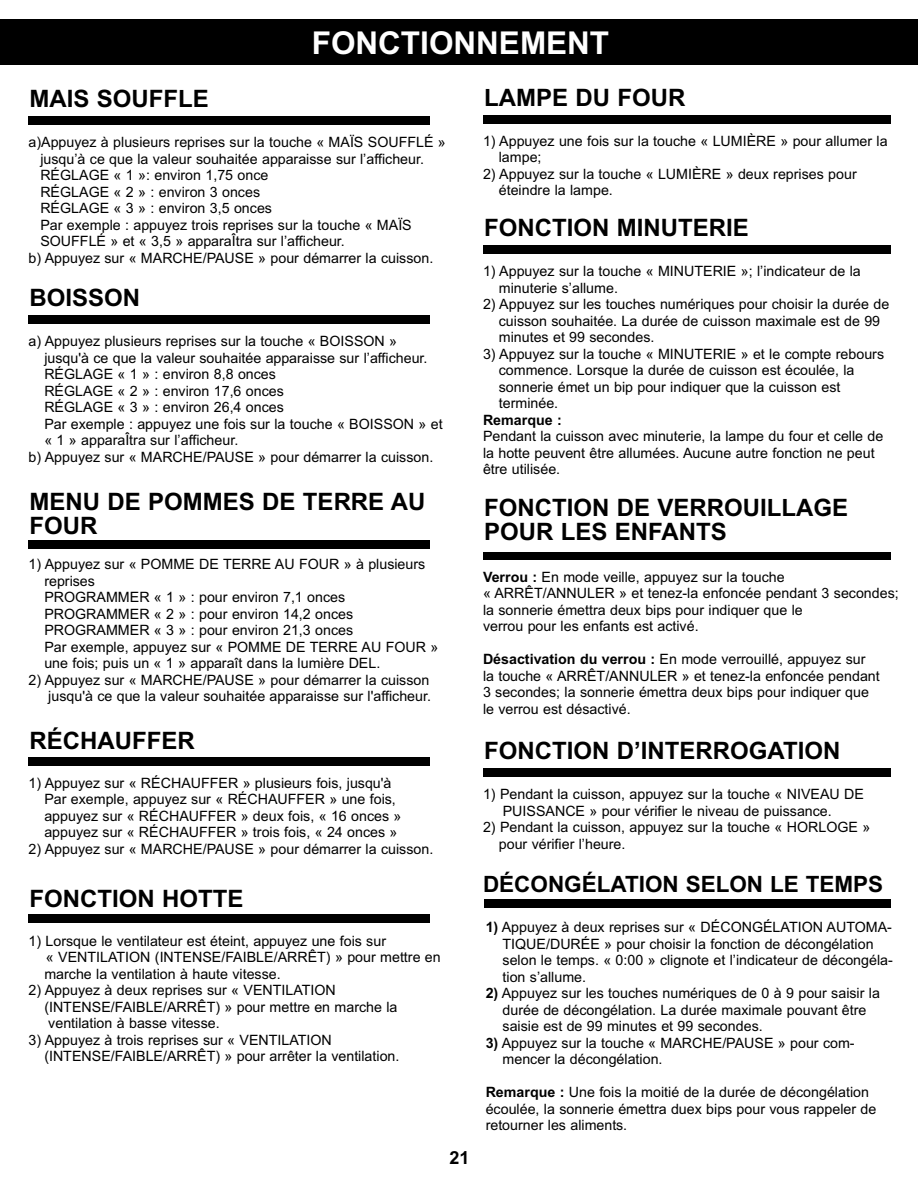
<style>
.page{position:relative;width:918px;height:1188px;background:#fff}
.page>*{position:absolute;margin:0;border:0;box-sizing:border-box;transform-origin:0 0}
.t1{font:700 31.5px "Arial";color:#fff}
.t2{font:700 24px/24px "Arial";color:#000}
.t3{font:700 22.5px "Arial";color:#000}
.t4{font:700 18px "Arial";color:#000}
.t5{font:14.25px/16.5px "Arial";color:#000}
.t6{font:700 14.25px "Arial";color:#000}
.s1{font-weight:700}
</style>
<div class="page">
<div style="left:0;top:19px;width:917px;height:45px;background:#000"></div>
<div style="left:28px;top:117px;width:402px;height:8px;background:#000"></div>
<div style="left:28px;top:315px;width:402px;height:8px;background:#000"></div>
<div style="left:28px;top:540px;width:402px;height:8px;background:#000"></div>
<div style="left:28px;top:757px;width:402px;height:8px;background:#000"></div>
<div style="left:28px;top:915px;width:402px;height:8px;background:#000"></div>
<div style="left:483px;top:115px;width:408px;height:8px;background:#000"></div>
<div style="left:483px;top:246px;width:408px;height:8px;background:#000"></div>
<div style="left:483px;top:552px;width:408px;height:8px;background:#000"></div>
<div style="left:483px;top:768px;width:408px;height:8px;background:#000"></div>
<div style="left:484px;top:899px;width:407px;height:9px;background:#000"></div>
<h1 class="t1" style="left:312px;top:32px;width:299px">FONCTIONNEMENT</h1>
<h2 class="t2" style="left:30px;top:89px;width:181px">MAIS SOUFFLE</h2>
<p class="t5" style="left:28px;top:135px;width:419px">a)Appuyez à plusieurs reprises sur la touche « MAÏS SOUFFLÉ »</p>
<p class="t5" style="left:40px;top:152px;width:385px">jusqu’à ce que la valeur souhaitée apparaisse sur l’afficheur.</p>
<p class="t5" style="left:40px;top:168px;width:230px">RÉGLAGE « 1 »: environ 1,75 once</p>
<p class="t5" style="left:40px;top:185px;width:221px">RÉGLAGE « 2 » : environ 3 onces</p>
<p class="t5" style="left:40px;top:201px;width:233px">RÉGLAGE « 3 » : environ 3,5 onces</p>
<p class="t5" style="left:40px;top:218px;width:373px">Par exemple : appuyez trois reprises sur la touche « MAÏS</p>
<p class="t5" style="left:40px;top:234px;width:306px">SOUFFLÉ » et « 3,5 » apparaÎtra sur l’afficheur.</p>
<p class="t5" style="left:28px;top:251px;width:406px">b) Appuyez sur « MARCHE/PAUSE » pour démarrer la cuisson.</p>
<h2 class="t2" style="left:30px;top:288px;width:112px">BOISSON</h2>
<p class="t5" style="left:28px;top:334px;width:370px">a) Appuyez plusieurs reprises sur la touche « BOISSON »</p>
<p class="t5" style="left:44px;top:351px;width:385px">jusqu'à ce que la valeur souhaitée apparaisse sur l’afficheur.</p>
<p class="t5" style="left:44px;top:367px;width:233px">RÉGLAGE « 1 » : environ 8,8 onces</p>
<p class="t5" style="left:44px;top:384px;width:241px">RÉGLAGE « 2 » : environ 17,6 onces</p>
<p class="t5" style="left:44px;top:400px;width:241px">RÉGLAGE « 3 » : environ 26,4 onces</p>
<p class="t5" style="left:44px;top:417px;width:400px">Par exemple : appuyez une fois sur la touche « BOISSON » et</p>
<p class="t5" style="left:44px;top:433px;width:195px">« 1 » apparaÎtra sur l’afficheur.</p>
<p class="t5" style="left:28px;top:450px;width:406px">b) Appuyez sur « MARCHE/PAUSE » pour démarrer la cuisson.</p>
<h2 class="t2" style="left:30px;top:492px;width:397px">MENU DE POMMES DE TERRE AU<br>FOUR</h2>
<p class="t5" style="left:44px;top:557px;width:396px;text-indent:-16px">1) Appuyez sur « POMME DE TERRE AU FOUR » à plusieurs reprises<br>PROGRAMMER « 1 » : pour environ 7,1 onces PROGRAMMER « 2 » : pour environ 14,2 onces PROGRAMMER « 3 » : pour environ 21,3 onces<br>Par exemple, appuyez sur « POMME DE TERRE AU FOUR » une fois; puis un « 1 » apparaît dans la lumière DEL.</p>
<p class="t5" style="left:28px;top:673px;width:404px;text-align:right">2) Appuyez sur « MARCHE/PAUSE » pour démarrer la cuisson jusqu'à ce que la valeur souhaitée apparaisse sur l'afficheur.</p>
<h2 class="t2" style="left:30px;top:731px;width:167px">RÉCHAUFFER</h2>
<p class="t5" style="left:44px;top:776px;width:359px;text-indent:-16px">1) Appuyez sur « RÉCHAUFFER » plusieurs fois, jusqu'à Par exemple, appuyez sur « RÉCHAUFFER » une fois, appuyez sur « RÉCHAUFFER » deux fois, « 16 onces » appuyez sur « RÉCHAUFFER » trois fois, « 24 onces »</p>
<p class="t5" style="left:28px;top:842px;width:406px">2) Appuyez sur « MARCHE/PAUSE » pour démarrer la cuisson.</p>
<h2 class="t2" style="left:30px;top:889px;width:216px">FONCTION HOTTE</h2>
<p class="t5" style="left:44px;top:934px;width:398px;text-indent:-16px">1) Lorsque le ventilateur est éteint, appuyez une fois sur<br>« VENTILATION (INTENSE/FAIBLE/ARRÊT) » pour mettre en marche la ventilation à haute vitesse.</p>
<p class="t5" style="left:44px;top:983px;width:355px;text-indent:-16px">2) Appuyez à deux reprises sur « VENTILATION (INTENSE/FAIBLE/ARRÊT) » pour mettre en marche la ventilation à basse vitesse.</p>
<p class="t5" style="left:44px;top:1033px;width:357px;text-indent:-16px">3) Appuyez à trois reprises sur « VENTILATION (INTENSE/FAIBLE/ARRÊT) » pour arrêter la ventilation.</p>
<p class="t4" style="left:449px;top:1151px;width:22px">21</p>
<h2 class="t2" style="left:484px;top:88px;width:203px">LAMPE DU FOUR</h2>
<p class="t5" style="left:499px;top:134px;width:390px;text-indent:-16px">1) Appuyez une fois sur la touche « LUMIÈRE » pour allumer la lampe;</p>
<p class="t5" style="left:499px;top:167px;width:359px;text-indent:-16px">2) Appuyez sur la touche « LUMIÈRE » deux reprises pour éteindre la lampe.</p>
<h2 class="t2" style="left:484px;top:218px;width:266px">FONCTION MINUTERIE</h2>
<p class="t5" style="left:499px;top:264px;width:363px;text-indent:-16px">1) Appuyez sur la touche « MINUTERIE »; l’indicateur de la minuterie s’allume.</p>
<p class="t5" style="left:499px;top:297px;width:392px;text-indent:-16px">2) Appuyez sur les touches numériques pour choisir la durée de cuisson souhaitée. La durée de cuisson maximale est de 99 minutes et 99 secondes.</p>
<p class="t5" style="left:499px;top:347px;width:387px;text-indent:-16px">3) Appuyez sur la touche « MINUTERIE » et le compte rebours commence. Lorsque la durée de cuisson est écoulée, la sonnerie émet un bip pour indiquer que la cuisson est terminée.</p>
<p class="t6" style="left:483px;top:415px;width:80px">Remarque :</p>
<p class="t5" style="left:483px;top:429px;width:402px">Pendant la cuisson avec minuterie, la lampe du four et celle de la hotte peuvent être allumées. Aucune autre fonction ne peut être utilisée.</p>
<h2 class="t2" style="left:484px;top:498px;width:366px">FONCTION DE VERROUILLAGE<br>POUR LES ENFANTS</h2>
<p class="t5" style="left:483px;top:570px;width:417px"><span class="s1">Verrou :</span> En mode veille, appuyez sur la touche<br>« ARRÊT/ANNULER » et tenez-la enfoncée pendant 3 secondes; la sonnerie émettra deux bips pour indiquer que le<br>verrou pour les enfants est activé.</p>
<p class="t5" style="left:483px;top:653px;width:398px"><span class="s1">Désactivation du verrou :</span> En mode verrouillé, appuyez sur la touche « ARRÊT/ANNULER » et tenez-la enfoncée pendant 3 secondes; la sonnerie émettra deux bips pour indiquer que le verrou est désactivé.</p>
<h2 class="t2" style="left:484px;top:741px;width:358px">FONCTION D’INTERROGATION</h2>
<p class="t5" style="left:503px;top:787px;width:363px;text-indent:-20px">1) Pendant la cuisson, appuyez sur la touche « NIVEAU DE<br>PUISSANCE » pour vérifier le niveau de puissance.</p>
<p class="t5" style="left:499px;top:820px;width:373px;text-indent:-16px">2) Pendant la cuisson, appuyez sur la touche « HORLOGE » pour vérifier l’heure.</p>
<h3 class="t3" style="left:483px;top:876px;width:402px">DÉCONGÉLATION SELON LE TEMPS</h3>
<p class="t5" style="left:503px;top:920px;width:392px;text-indent:-17px"><span class="s1">1)</span> Appuyez à deux reprises sur « DÉCONGÉLATION AUTOMA-TIQUE/DURÉE » pour choisir la fonction de décongélation selon le temps. « 0:00 » clignote et l’indicateur de décongéla&shy;tion s’allume.</p>
<p class="t5" style="left:503px;top:986px;width:379px;text-indent:-17px"><span class="s1">2)</span> Appuyez sur les touches numériques de 0 à 9 pour saisir la durée de décongélation. La durée maximale pouvant être saisie est de 99 minutes et 99 secondes.</p>
<p class="t5" style="left:503px;top:1036px;width:354px;text-indent:-17px"><span class="s1">3)</span> Appuyez sur la touche « MARCHE/PAUSE » pour com&shy;mencer la décongélation.</p>
<p class="t5" style="left:486px;top:1085px;width:392px"><span class="s1">Remarque :</span> Une fois la moitié de la durée de décongélation écoulée, la sonnerie émettra duex bips pour vous rappeler de retourner les aliments.</p>
</div>
